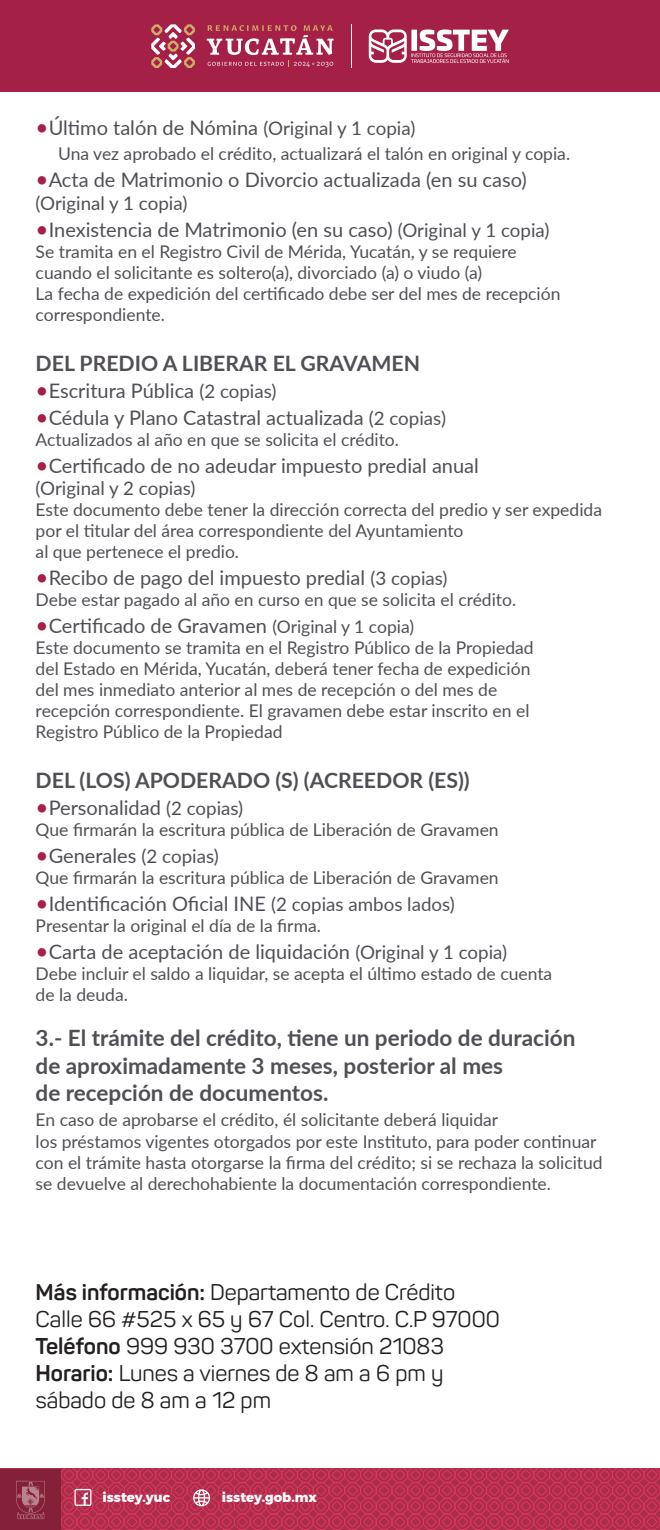
<style>
.page{position:relative;width:660px;height:1530px;background:#fff}
.page>*{position:absolute;margin:0;border:0;box-sizing:border-box;transform-origin:0 0}
.t1{font:22.5px/27px "Panton";color:#231f20}
.t2{font:700 22.5px/27.5px "Lato";color:#524e55}
.t3{font:700 21.25px "Lato";color:#524e55}
.t4{font:20px "Lato";color:#524e55}
.t5{font:18.75px "Lato";color:#524e55}
.t6{font:17.5px/21px "Lato";color:#524e55}
.t7{font:800 13.25px "Montserrat";color:#fff}
.s1{font-size:22.5px;color:#a42046}
.s2{font-size:18.75px}
.s3{font-size:17.5px}
.s4{font-weight:700}
</style>
<div class="page">
<div style="left:0;top:0;width:660px;height:92px;background:#a42046"></div>
<svg style="left:369px;top:29px;width:140px;height:34px"></svg>
<svg style="left:151px;top:24px;width:44px;height:44px"></svg>
<svg style="left:206px;top:25px;width:128px;height:30px"></svg>
<svg style="left:208px;top:61px;width:125px;height:6px"></svg>
<hr style="left:351px;top:24px;width:1px;height:44px;background:#fff">
<div style="left:0;top:1469px;width:61px;height:61px;background:#842038"></div>
<svg style="left:16px;top:1481px;width:29px;height:38px"></svg>
<svg style="left:61px;top:1469px;width:599px;height:61px;background:#b9304f"></svg>
<p class="t4" style="left:36px;top:114px;width:381px"><span class="s1">•</span>Último talón de Nómina <span class="s2">(Original y 1 copia)</span></p>
<p class="t6" style="left:58px;top:143px;width:513px">Una vez aprobado el crédito, actualizará el talón en original y copia.</p>
<p class="t4" style="left:36px;top:166px;width:493px"><span class="s1">•</span>Acta de Matrimonio o Divorcio actualizada (en su caso)</p>
<p class="t5" style="left:36px;top:190px;width:153px">(Original y 1 copia)</p>
<p class="t4" style="left:36px;top:215px;width:515px"><span class="s1">•</span>Inexistencia de Matrimonio (en su caso) <span class="s2">(Original y 1 copia)</span></p>
<p class="t6" style="left:36px;top:240px;width:526px">Se tramita en el Registro Civil de Mérida, Yucatán, y se requiere cuando el solicitante es soltero(a), divorciado (a) o viudo (a)<br>La fecha de expedición del certificado debe ser del mes de recepción correspondiente.</p>
<p class="t3" style="left:36px;top:347px;width:386px">DEL PREDIO A LIBERAR EL GRAVAMEN</p>
<p class="t4" style="left:36px;top:376px;width:242px"><span class="s1">•</span>Escritura Pública <span class="s2">(2 copias)</span></p>
<p class="t4" style="left:36px;top:403px;width:412px"><span class="s1">•</span>Cédula y Plano Catastral actualizada <span class="s2">(2 copias)</span></p>
<p class="t6" style="left:36px;top:428px;width:365px">Actualizados al año en que se solicita el crédito.</p>
<p class="t4" style="left:36px;top:451px;width:445px"><span class="s1">•</span>Certificado de no adeudar impuesto predial anual</p>
<p class="t5" style="left:36px;top:475px;width:161px">(Original y 2 copias)</p>
<p class="t6" style="left:36px;top:499px;width:568px">Este documento debe tener la dirección correcta del predio y ser expedida por el titular del área correspondiente del Ayuntamiento<br>al que pertenece el predio.</p>
<p class="t4" style="left:36px;top:564px;width:413px"><span class="s1">•</span>Recibo de pago del impuesto predial <span class="s2">(3 copias)</span></p>
<p class="t6" style="left:36px;top:589px;width:482px">Debe estar pagado al año en curso en que se solicita el crédito.</p>
<p class="t4" style="left:36px;top:612px;width:380px"><span class="s1">•</span>Certificado de Gravamen <span class="s3">(Original y 1 copia)</span></p>
<p class="t6" style="left:36px;top:637px;width:499px">Este documento se tramita en el Registro Público de la Propiedad del Estado en Mérida, Yucatán, deberá tener fecha de expedición del mes inmediato anterior al mes de recepción o del mes de recepción correspondiente. El gravamen debe estar inscrito en el Registro Público de la Propiedad</p>
<p class="t3" style="left:36px;top:765px;width:435px">DEL (LOS) APODERADO (S) (ACREEDOR (ES))</p>
<p class="t4" style="left:36px;top:794px;width:209px"><span class="s1">•</span>Personalidad <span class="s2">(2 copias)</span></p>
<p class="t6" style="left:36px;top:819px;width:464px">Que firmarán la escritura pública de Liberación de Gravamen</p>
<p class="t4" style="left:36px;top:842px;width:185px"><span class="s1">•</span>Generales <span class="s2">(2 copias)</span></p>
<p class="t6" style="left:36px;top:867px;width:464px">Que firmarán la escritura pública de Liberación de Gravamen</p>
<p class="t4" style="left:36px;top:890px;width:421px"><span class="s1">•</span>Identificación Oficial INE <span class="s2">(2 copias ambos lados)</span></p>
<p class="t6" style="left:36px;top:915px;width:287px">Presentar la original el día de la firma.</p>
<p class="t4" style="left:36px;top:938px;width:473px"><span class="s1">•</span>Carta de aceptación de liquidación <span class="s2">(Original y 1 copia)</span></p>
<p class="t6" style="left:36px;top:963px;width:518px">Debe incluir el saldo a liquidar, se acepta el último estado de cuenta de la deuda.</p>
<p class="t2" style="left:36px;top:1023px;width:541px">3.- El trámite del crédito, tiene un periodo de duración de aproximadamente 3 meses, posterior al mes<br>de recepción de documentos.</p>
<p class="t6" style="left:36px;top:1109px;width:568px">En caso de aprobarse el crédito, él solicitante deberá liquidar<br>los préstamos vigentes otorgados por este Instituto, para poder continuar con el trámite hasta otorgarse la firma del crédito; si se rechaza la solicitud se devuelve al derechohabiente la documentación correspondiente.</p>
<p class="t1" style="left:36px;top:1279px;width:466px"><span class="s4">Más información:</span> Departamento de Crédito Calle 66 #525 x 65 y 67 Col. Centro. C.P 97000<br><span class="s4">Teléfono</span> 999 930 3700 extensión 21083<br><span class="s4">Horario:</span> Lunes a viernes de 8 am a 6 pm y sábado de 8 am a 12 pm</p>
<p class="t7" style="left:103px;top:1486px;width:69px">isstey.yuc</p>
<p class="t7" style="left:222px;top:1486px;width:96px">isstey.gob.mx</p>
</div>
